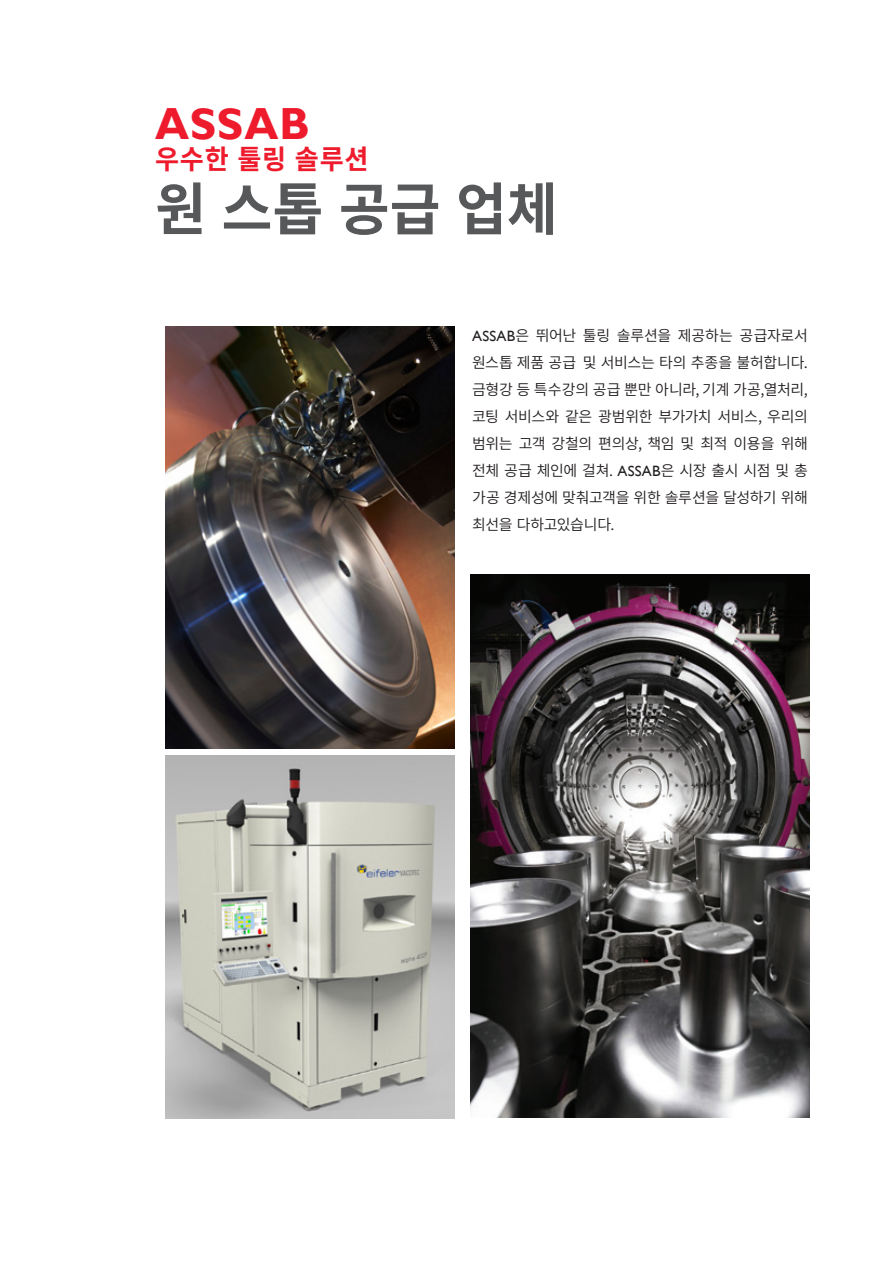
<style>
.page{position:relative;width:893px;height:1263px;background:#fff}
.page>*{position:absolute;margin:0;border:0;box-sizing:border-box;transform-origin:0 0}
.mellanrubrik{font:700 57px "Source Han Sans KR";color:#57585a}
.mellanrubrik-2{font:700 45px "Assab Gill";letter-spacing:.025em;color:#ee1b2d}
.mellanrubrik-3{font:700 27px "Source Han Sans KR";letter-spacing:.025em;color:#ee1b2d}
.t1{font:15px/27px "Source Han Sans KR";letter-spacing:-.025em;color:#231f20}
.s1{font-family:"Assab Gill"}
</style>
<div class="page">
<img style="left:471px;top:574px;width:339px;height:543px">
<img style="left:166px;top:326px;width:289px;height:422px">
<img style="left:166px;top:756px;width:289px;height:362px">
<p class="mellanrubrik-2" style="left:155px;top:98px;width:156px">ASSAB</p>
<p class="mellanrubrik-3" style="left:155px;top:143px;width:215px">우수한 툴링 솔루션</p>
<p class="mellanrubrik" style="left:155px;top:177px;width:404px">원 스톱 공급 업체</p>
<p class="t1" style="left:472px;top:322px;width:337px"><span class="s1">ASSAB</span>은 뛰어난 툴링 솔루션을 제공하는 공급자로서 원스톱 제품 공급 및 서비스는 타의 추종을 불허합니다.</p>
<p class="t1" style="left:472px;top:376px;width:337px;text-align:justify">금형강 등 특수강의 공급 뿐만 아니라, 기계 가공,열처리, 코팅 서비스와 같은 광범위한 부가가치 서비스, 우리의 범위는 고객 강철의 편의상, 책임 및 최적 이용을 위해 전체 공급 체인에 걸쳐. <span class="s1">ASSAB</span>은 시장 출시 시점 및 총 가공 경제성에 맞춰고객을 위한 솔루션을 달성하기 위해 최선을 다하고있습니다.</p>
</div>
